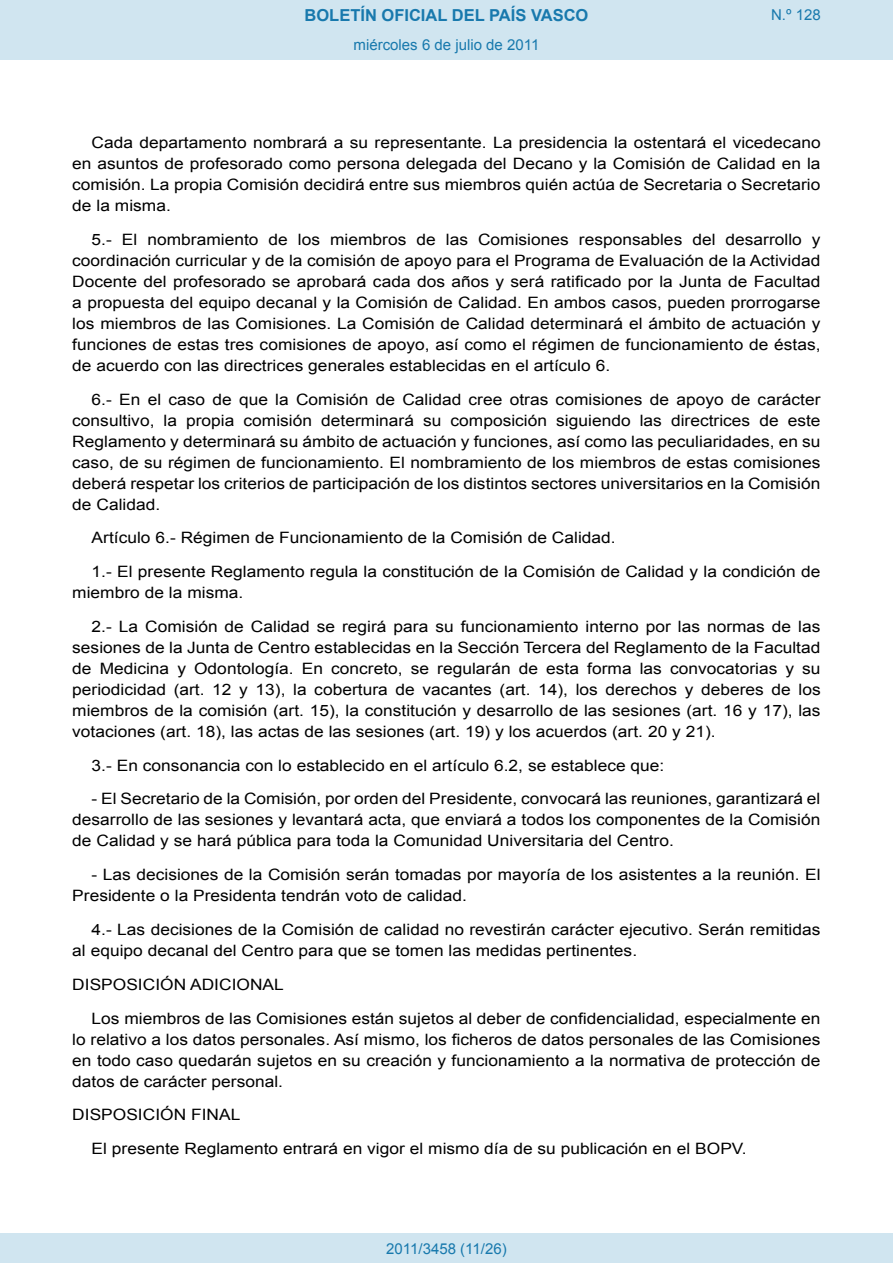
<style>
.page{position:relative;width:893px;height:1263px;background:#fff}
.page>*{position:absolute;margin:0;border:0;box-sizing:border-box;transform-origin:0 0}
.t1{font:700 16.5px "Arial";color:#1879ad}
.BOPVDetalle{font:15.6px/21px "Arial";color:#000;text-align:justify;scale:1.11 1}
.BOPVDisposicion{font:15.6px "Arial";color:#000;scale:1.11 1}
.Paginacion_Centro{font:15px "Arial";color:#1879ad}
</style>
<div class="page">
<div style="left:0;top:0;width:893px;height:60px;background:#d0e5f0"></div>
<div style="left:0;top:1233px;width:893px;height:30px;background:#d0e5f0"></div>
<p class="t1" style="left:305px;top:4px;width:285px">BOLETÍN OFICIAL DEL PAÍS VASCO</p>
<p class="Paginacion_Centro" style="left:354px;top:35px;width:187px">miércoles 6 de julio de 2011</p>
<p class="Paginacion_Centro" style="left:771px;top:5px;width:51px">N.º 128</p>
<p class="BOPVDetalle" style="left:72px;top:132px;width:676px;text-indent:19px">Cada departamento nombrará a su representante. La presidencia la ostentará el vicedecano en asuntos de profesorado como persona delegada del Decano y la Comisión de Calidad en la comisión. La propia Comisión decidirá entre sus miembros quién actúa de Secretaria o Secretario de la misma.</p>
<p class="BOPVDetalle" style="left:72px;top:229px;width:676px;text-indent:19px">5.- El nombramiento de los miembros de las Comisiones responsables del desarrollo y coordinación curricular y de la comisión de apoyo para el Programa de Evaluación de la Actividad Docente del profesorado se aprobará cada dos años y será ratificado por la Junta de Facultad a propuesta del equipo decanal y la Comisión de Calidad. En ambos casos, pueden prorrogarse los miembros de las Comisiones. La Comisión de Calidad determinará el ámbito de actuación y funciones de estas tres comisiones de apoyo, así como el régimen de funcionamiento de éstas, de acuerdo con las directrices generales establecidas en el artículo 6.</p>
<p class="BOPVDetalle" style="left:72px;top:389px;width:676px;text-indent:19px">6.- En el caso de que la Comisión de Calidad cree otras comisiones de apoyo de carácter consultivo, la propia comisión determinará su composición siguiendo las directrices de este Reglamento y determinará su ámbito de actuación y funciones, así como las peculiaridades, en su caso, de su régimen de funcionamiento. El nombramiento de los miembros de estas comisiones deberá respetar los criterios de participación de los distintos sectores universitarios en la Comisión de Calidad.</p>
<p class="BOPVDetalle" style="left:92px;top:528px;width:474px">Artículo 6.- Régimen de Funcionamiento de la Comisión de Calidad.</p>
<p class="BOPVDetalle" style="left:72px;top:561px;width:675px;text-indent:19px">1.- El presente Reglamento regula la constitución de la Comisión de Calidad y la condición de miembro de la misma.</p>
<p class="BOPVDetalle" style="left:72px;top:616px;width:676px;text-indent:19px">2.- La Comisión de Calidad se regirá para su funcionamiento interno por las normas de las sesiones de la Junta de Centro establecidas en la Sección Tercera del Reglamento de la Facultad de Medicina y Odontología. En concreto, se regularán de esta forma las convocatorias y su periodicidad (art. 12 y 13), la cobertura de vacantes (art. 14), los derechos y deberes de los miembros de la comisión (art. 15), la constitución y desarrollo de las sesiones (art. 16 y 17), las votaciones (art. 18), las actas de las sesiones (art. 19) y los acuerdos (art. 20 y 21).</p>
<p class="BOPVDetalle" style="left:92px;top:755px;width:517px">3.- En consonancia con lo establecido en el artículo 6.2, se establece que:</p>
<p class="BOPVDetalle" style="left:72px;top:789px;width:675px;text-indent:19px">- El Secretario de la Comisión, por orden del Presidente, convocará las reuniones, garantizará el desarrollo de las sesiones y levantará acta, que enviará a todos los componentes de la Comisión de Calidad y se hará pública para toda la Comunidad Universitaria del Centro.</p>
<p class="BOPVDetalle" style="left:72px;top:864px;width:676px;text-indent:19px">- Las decisiones de la Comisión serán tomadas por mayoría de los asistentes a la reunión. El<br>Presidente o la Presidenta tendrán voto de calidad.</p>
<p class="BOPVDetalle" style="left:72px;top:919px;width:676px;text-indent:19px">4.- Las decisiones de la Comisión de calidad no revestirán carácter ejecutivo. Serán remitidas al equipo decanal del Centro para que se tomen las medidas pertinentes.</p>
<p class="BOPVDisposicion" style="left:72px;top:974px;width:192px">DISPOSICIÓN ADICIONAL</p>
<p class="BOPVDetalle" style="left:72px;top:1008px;width:676px;text-indent:19px">Los miembros de las Comisiones están sujetos al deber de confidencialidad, especialmente en lo relativo a los datos personales. Así mismo, los ficheros de datos personales de las Comisiones en todo caso quedarán sujetos en su creación y funcionamiento a la normativa de protección de datos de carácter personal.</p>
<p class="BOPVDisposicion" style="left:72px;top:1104px;width:153px">DISPOSICIÓN FINAL</p>
<p class="BOPVDetalle" style="left:92px;top:1138px;width:592px">El presente Reglamento entrará en vigor el mismo día de su publicación en el BOPV.</p>
<p class="Paginacion_Centro" style="left:386px;top:1238px;width:122px">2011/3458 (11/26)</p>
</div>
